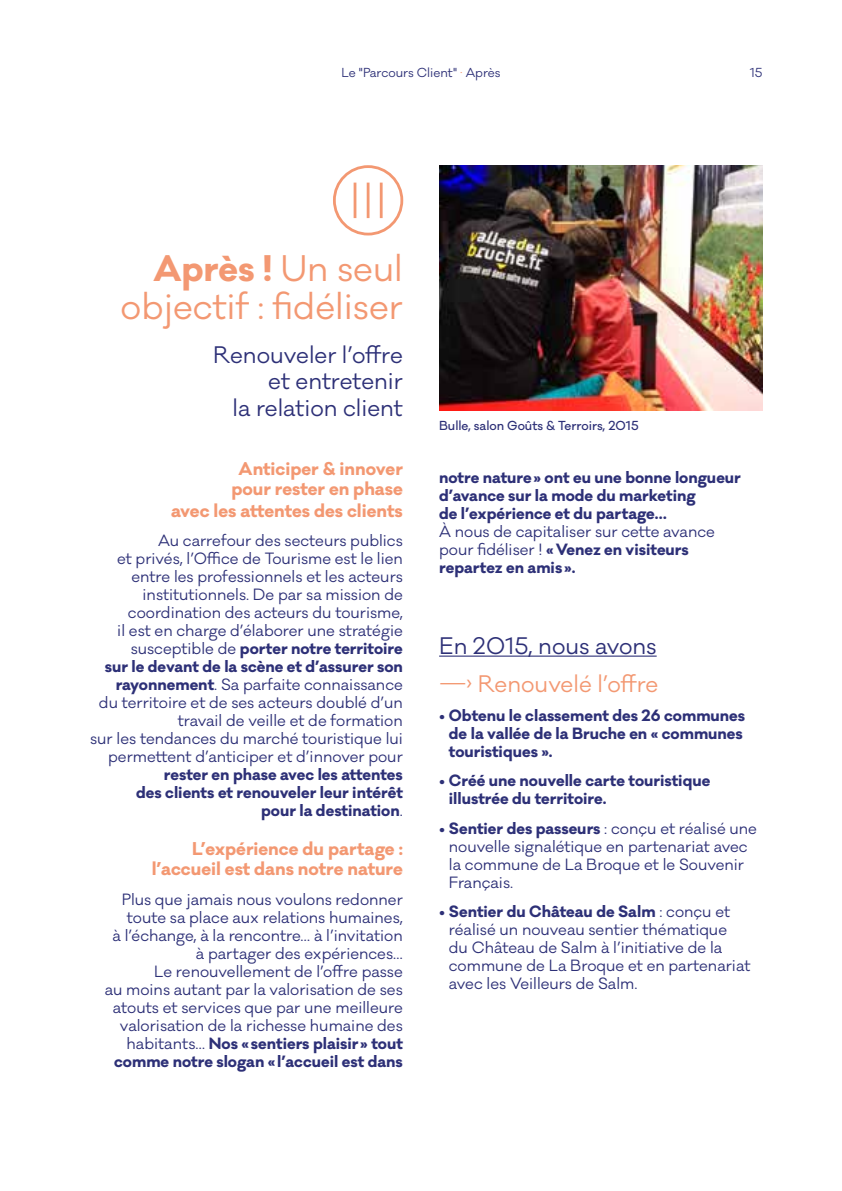
<style>
.page{position:relative;width:842px;height:1191px;background:#fff}
.page>*{position:absolute;margin:0;border:0;box-sizing:border-box;transform-origin:0 0}
.t1{font:34px/38px "Galano Classic";color:#f39872;text-align:right}
.t2{font:22px/26.4px "Galano Classic";color:#2d3077;text-align:right}
.t3{font:22px "Galano Classic";color:#f39872}
.t4{font:700 17px/21px "Galano Classic";color:#f39872;text-align:right}
.t5{font:15px/18px "Galano Classic";color:#2d3077}
.t6{font:700 15px/18px "Galano Classic";color:#2d3077}
.t7{font:500 12px "Galano Classic";color:#2d3077}
.t8{font:12px "Galano Classic";color:#2d3077}
.s1{color:#f39872}
.s2{font-weight:700}
.s3{font-weight:400}
</style>
<div class="page">
<hr style="left:439px;top:655px;width:218px;height:1px;background:#2d3077">
<img style="left:439px;top:166px;width:324px;height:244px">
<div style="left:333px;top:165px;width:70px;height:70px;border:3px solid #f39872;border-radius:50%"></div>
<hr style="left:367px;top:183px;width:2px;height:35px;background:#f39872">
<hr style="left:380px;top:183px;width:3px;height:35px;background:#f39872">
<hr style="left:354px;top:183px;width:2px;height:35px;background:#f39872">
<p class="t8" style="left:341px;top:65px;width:160px">Le "Parcours Client" <span class="s1">·</span> Après</p>
<p class="t8" style="left:750px;top:65px;width:14px">15</p>
<h1 class="t1" style="left:121px;top:250px;width:284px"><span class="s2">Après !</span> Un seul objectif : fidéliser</h1>
<h2 class="t2" style="left:213px;top:342px;width:191px">Renouveler l’offre et entretenir<br>la relation client</h2>
<p class="t4" style="left:171px;top:458px;width:233px">Anticiper &amp; innover<br>pour rester en phase<br>avec les attentes des clients</p>
<p class="t5" style="left:90px;top:532px;width:314px;text-align:right">Au carrefour des secteurs publics<br>et privés, l’Office de Tourisme est le lien entre les professionnels et les acteurs institutionnels. De par sa mission de coordination des acteurs du tourisme,<br>il est en charge d’élaborer une stratégie susceptible de <span class="s2">porter notre territoire<br>sur le devant de la scène et d’assurer son rayonnement</span>. Sa parfaite connaissance<br>du territoire et de ses acteurs doublé d’un travail de veille et de formation<br>sur les tendances du marché touristique lui permettent d’anticiper et d’innover pour</p>
<p class="t6" style="left:136px;top:766px;width:268px;text-align:right">rester en phase avec les attentes des clients et renouveler leur intérêt pour la destination<span class="s3">.</span></p>
<p class="t4" style="left:152px;top:838px;width:253px;line-height:20.4px">L’expérience du partage : l’accueil est dans notre nature</p>
<p class="t5" style="left:105px;top:890px;width:300px;text-align:right">Plus que jamais nous voulons redonner toute sa place aux relations humaines,<br>à l’échange, à la rencontre… à l’invitation à partager des expériences…<br>Le renouvellement de l’offre passe<br>au moins autant par la valorisation de ses atouts et services que par une meilleure valorisation de la richesse humaine des habitants… <span class="s2">Nos «sentiers plaisir» tout comme notre slogan «l’accueil est dans</span></p>
<p class="t7" style="left:439px;top:418px;width:201px">Bulle, salon Goûts &amp; Terroirs, 2015</p>
<p class="t6" style="left:439px;top:469px;width:303px">notre nature» ont eu une bonne longueur d’avance sur la mode du marketing<br>de l’expérience et du partage…</p>
<p class="t5" style="left:439px;top:523px;width:277px">À nous de capitaliser sur cette avance pour fidéliser ! <span class="s2">«Venez en visiteurs repartez en amis».</span></p>
<h2 class="t2" style="left:439px;top:633px;width:219px">En 2015, nous avons</h2>
<h2 class="t3" style="left:439px;top:669px;width:221px">—› Renouvelé l’offre</h2>
<p class="t6" style="left:449px;top:706px;width:298px;text-indent:-10px"><span class="s3">•</span> Obtenu le classement des 26 communes de la vallée de la Bruche en « communes touristiques ».</p>
<p class="t6" style="left:449px;top:772px;width:263px;text-indent:-10px"><span class="s3">•</span> Créé une nouvelle carte touristique illustrée du territoire.</p>
<p class="t5" style="left:449px;top:819px;width:310px;text-indent:-10px">• <span class="s2">Sentier des passeurs</span> : conçu et réalisé une nouvelle signalétique en partenariat avec la commune de La Broque et le Souvenir Français.</p>
<p class="t5" style="left:449px;top:902px;width:303px;text-indent:-10px">• <span class="s2">Sentier du Château de Salm</span> : conçu et réalisé un nouveau sentier thématique<br>du Château de Salm à l’initiative de la commune de La Broque et en partenariat avec les Veilleurs de Salm.</p>
</div>
